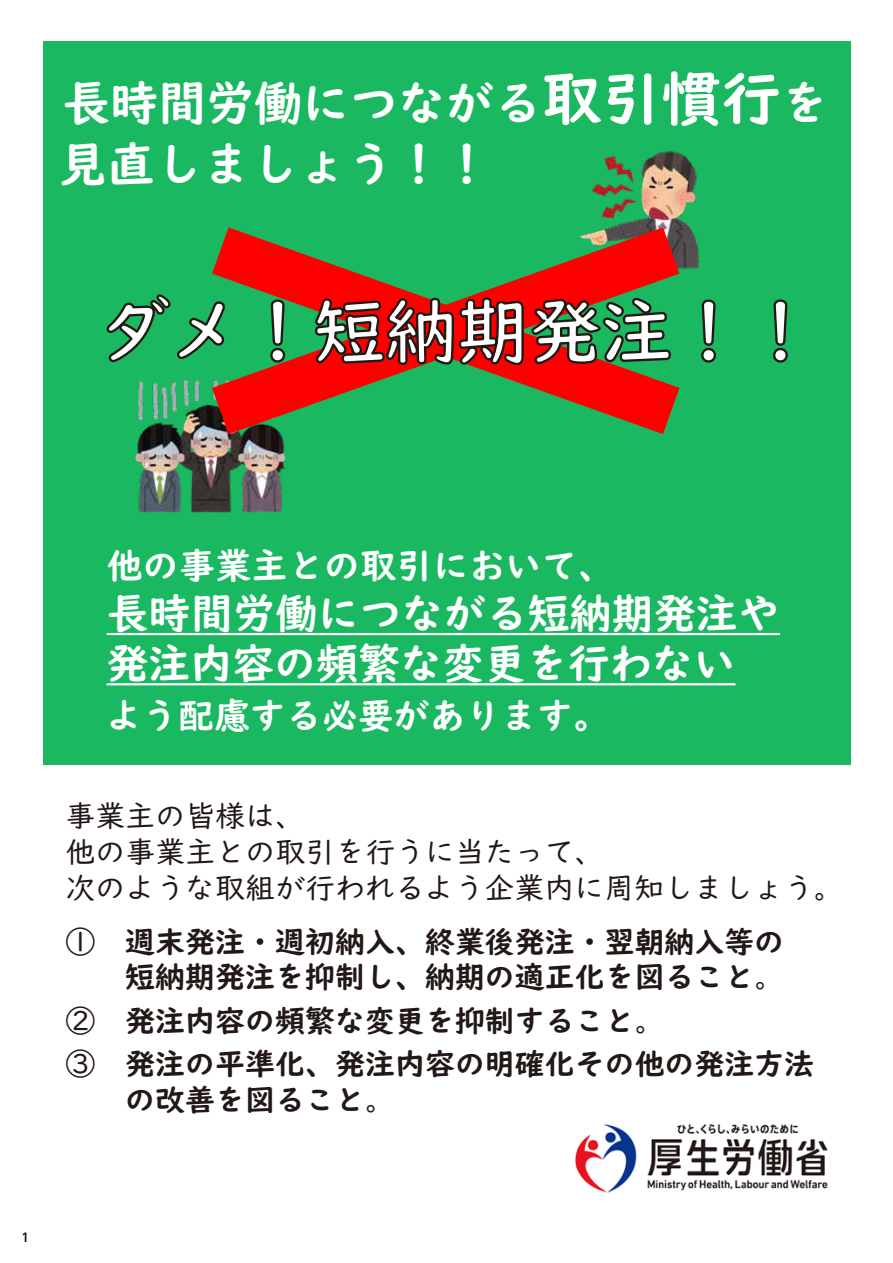
<style>
.page{position:relative;width:893px;height:1263px;background:#fff}
.page>*{position:absolute;margin:0;border:0;box-sizing:border-box;transform-origin:0 0}
.t1{font:48px/60.9px "UD Digi Kyokasho NP B";color:#fff}
.t2{font:41.85px/50.2px "UD Digi Kyokasho NP B";letter-spacing:.005em;color:#fff}
.t3{font:35.85px "UD Digi Kyokasho NP B";letter-spacing:.005em;color:#fff}
.t4{font:30px/35.8px "UD Digi Kyokasho NP B";color:#221815;text-align:right}
.t5{font:30px/35.8px "UD Digi Kyokasho NP R";color:#221815}
.s1{font-size:59.85px}
.s2{font-family:"UD Digi Kyokasho NP R"}
</style>
<div class="page">
<div style="left:43px;top:41px;width:808px;height:723px;background:#1ab861"></div>
<svg style="left:107px;top:633px;width:673px;height:2px"></svg>
<svg style="left:106px;top:683px;width:629px;height:2px"></svg>
<img style="left:575px;top:1124px;width:253px;height:69px">
<img style="left:135px;top:380px;width:151px;height:133px">
<img style="left:591px;top:151px;width:106px;height:65px">
<svg style="left:212px;top:367px;width:467px;height:67px"></svg>
<svg style="left:106px;top:216px;width:682px;height:151px"></svg>
<svg style="left:23px;top:1232px;width:3px;height:10px"></svg>
<h1 class="t1" style="left:59px;top:73px;width:771px">長時間労働につながる<span class="s1">取引慣行</span>を見直しましょう！！</h1>
<p class="t3" style="left:107px;top:544px;width:509px">他の事業主との取引において、</p>
<h2 class="t2" style="left:107px;top:588px;width:675px">長時間労働につながる短納期発注や発注内容の頻繁な変更を行わない</h2>
<p class="t3" style="left:106px;top:695px;width:504px">よう配慮する必要があります。</p>
<p class="t5" style="left:65px;top:798px;width:780px">事業主の皆様は、<br>他の事業主との取引を行うに当たって、<br>次のような取組が行われるよう企業内に周知しましょう。</p>
<p class="t4" style="left:65px;top:923px;width:720px"><span class="s2">①</span> 週末発注・週初納入、終業後発注・翌朝納入等の短納期発注を抑制し、納期の適正化を図ること<span class="s2">。</span></p>
<p class="t4" style="left:65px;top:999px;width:750px;line-height:43px;text-align:left"><span class="s2">②</span> 発注内容の頻繁な変更を抑制すること<span class="s2">。<br>③</span> 発注の平準化、発注内容の明確化その他の発注方法</p>
<p class="t4" style="left:125px;top:1082px;width:271px">の改善を図ること<span class="s2">。</span></p>
</div>
